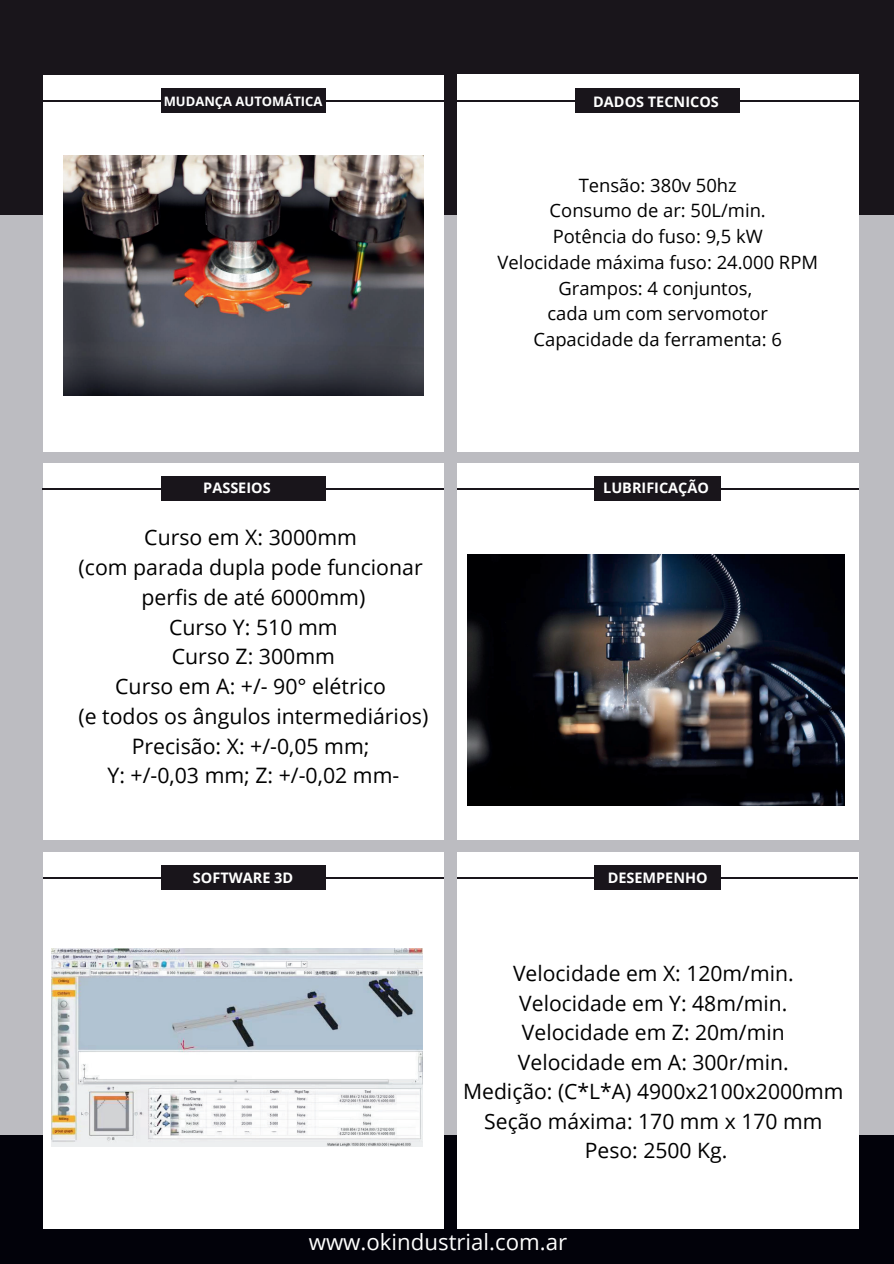
<style>
.page{position:relative;width:894px;height:1264px;background:#fff}
.page>*{position:absolute;margin:0;border:0;box-sizing:border-box;transform-origin:0 0}
.t1{font:22.2px "Open Sans";color:#fff}
.t2{font:21.3px/29.7px "Open Sans";color:#000;text-align:center}
.t3{font:21.15px/29.5px "Open Sans";color:#000;text-align:center}
.t4{font:18.45px/25.7px "Open Sans";color:#000;text-align:center}
.t5{font:700 14.4px "Open Sans";color:#fff}
.t6{font:700 13.05px "Open Sans";color:#fff}
</style>
<div class="page">
<div style="left:0;top:0;width:893px;height:1263px;background:#bcbcc1"></div>
<div style="left:0;top:0;width:893px;height:214px;background:#19151b"></div>
<div style="left:0;top:1135px;width:893px;height:128px;background:#02020a"></div>
<div style="left:43px;top:463px;width:400px;height:376px;background:#fff"></div>
<hr style="left:43px;top:488px;width:400px;height:1px;background:#19151b">
<div style="left:161px;top:476px;width:164px;height:24px;background:#19151b"></div>
<div style="left:457px;top:463px;width:400px;height:376px;background:#fff"></div>
<hr style="left:457px;top:488px;width:401px;height:1px;background:#19151b">
<div style="left:594px;top:476px;width:126px;height:24px;background:#19151b"></div>
<div style="left:43px;top:852px;width:400px;height:376px;background:#fff"></div>
<hr style="left:43px;top:877px;width:400px;height:1px;background:#19151b">
<div style="left:161px;top:865px;width:164px;height:24px;background:#19151b"></div>
<div style="left:457px;top:852px;width:400px;height:376px;background:#fff"></div>
<hr style="left:457px;top:877px;width:400px;height:1px;background:#19151b">
<div style="left:594px;top:865px;width:126px;height:24px;background:#19151b"></div>
<div style="left:43px;top:76px;width:400px;height:376px;background:#fff"></div>
<hr style="left:43px;top:100px;width:400px;height:2px;background:#19151b">
<div style="left:457px;top:75px;width:400px;height:376px;background:#fff"></div>
<div style="left:161px;top:89px;width:164px;height:24px;background:#19151b"></div>
<hr style="left:457px;top:100px;width:400px;height:2px;background:#19151b">
<div style="left:575px;top:89px;width:164px;height:24px;background:#19151b"></div>
<img style="left:63px;top:155px;width:360px;height:240px">
<img style="left:467px;top:554px;width:377px;height:251px">
<img style="left:51px;top:948px;width:371px;height:198px">
<p class="t6" style="left:164px;top:92px;width:160px">MUDANÇA AUTOMÁTICA</p>
<p class="t5" style="left:593px;top:92px;width:127px">DADOS TECNICOS</p>
<p class="t4" style="left:497px;top:172px;width:322px">Tensão: 380v 50hz<br>Consumo de ar: 50L/min.<br>Potência do fuso: 9,5 kW<br>Velocidade máxima fuso: 24.000 RPM<br>Grampos: 4 conjuntos,<br>cada um com servomotor<br>Capacidade da ferramenta: 6</p>
<p class="t5" style="left:203px;top:478px;width:69px">PASSEIOS</p>
<p class="t5" style="left:603px;top:478px;width:107px">LUBRIFICAÇÃO</p>
<p class="t2" style="left:78px;top:522px;width:351px">Curso em X: 3000mm<br>(com parada dupla pode funcionar perfis de até 6000mm)<br>Curso Y: 510 mm<br>Curso Z: 300mm<br>Curso em A: +/- 90° elétrico<br>(e todos os ângulos intermediários)<br>Precisão: X: +/-0,05 mm;<br>Y: +/-0,03 mm; Z: +/-0,02 mm-</p>
<p class="t5" style="left:193px;top:868px;width:102px">SOFTWARE 3D</p>
<p class="t5" style="left:607px;top:868px;width:102px">DESEMPENHO</p>
<p class="t3" style="left:463px;top:957px;width:382px">Velocidade em X: 120m/min.<br>Velocidade em Y: 48m/min.<br>Velocidade em Z: 20m/min<br>Velocidade em A: 300r/min.<br>Medição: (C*L*A) 4900x2100x2000mm<br>Seção máxima: 170 mm x 170 mm<br>Peso: 2500 Kg.</p>
<p class="t1" style="left:308px;top:1226px;width:260px">www.okindustrial.com.ar</p>
</div>
